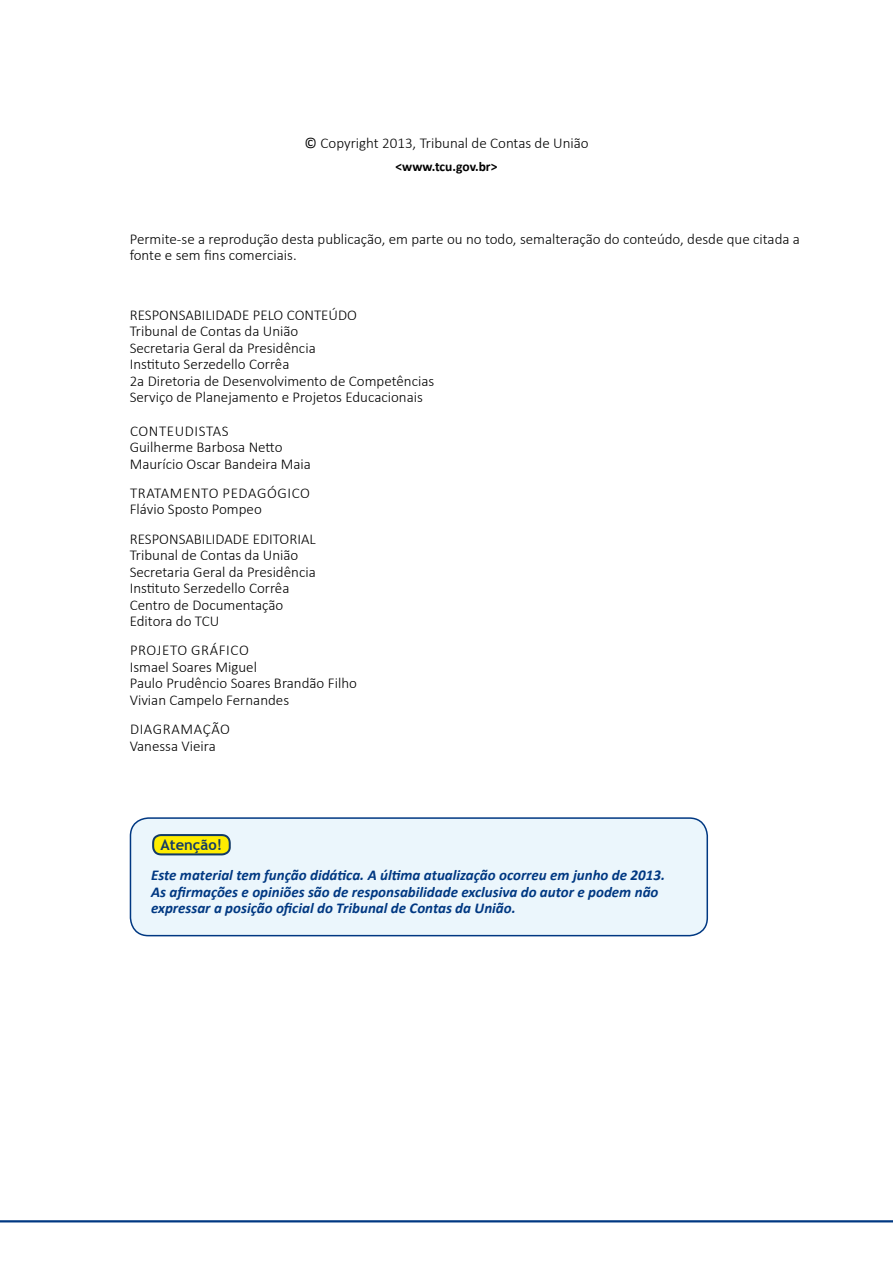
<style>
.page{position:relative;width:893px;height:1263px;background:#fff}
.page>*{position:absolute;margin:0;border:0;box-sizing:border-box;transform-origin:0 0}
.t1{font:300 15px/16.5px "Calibri";color:#000}
.t2{font:italic 700 15px/16.5px "Calibri";color:#003882}
.t3{font:700 14.7px "Trebuchet MS";color:#133b66}
.t4{font:700 13.5px "Calibri";color:#000}
.s1{font-weight:400}
</style>
<div class="page">
<hr style="left:0;top:1220px;width:893px;height:2px;background:#003882">
<div style="left:130px;top:818px;width:577px;height:118px;background:#ebf6fc;border-radius:18px"></div>
<div style="left:130px;top:817px;width:578px;height:119px;border:2px solid #003882;border-radius:18px"></div>
<svg style="left:152px;top:834px;width:79px;height:22px;background:#cbc826"></svg>
<p class="t1" style="left:304px;top:134px;width:286px"><span class="s1">©</span> Copyright 2013, Tribunal de Contas de União</p>
<p class="t4" style="left:395px;top:158px;width:103px">&lt;www.tcu.gov.br&gt;</p>
<p class="t1" style="left:130px;top:230px;width:672px">Permite-se a reprodução desta publicação, em parte ou no todo, semalteração do conteúdo, desde que citada a fonte e sem fins comerciais.</p>
<p class="t1" style="left:130px;top:306px;width:306px">RESPONSABILIDADE PELO CONTEÚDO<br>Tribunal de Contas da União<br>Secretaria Geral da Presidência<br>Instituto Serzedello Corrêa<br>2a Diretoria de Desenvolvimento de Competências Serviço de Planejamento e Projetos Educacionais</p>
<p class="t1" style="left:130px;top:422px;width:18px">Conteudista</p>
<p class="t1" style="left:130px;top:422px;width:183px;text-indent:92px">S<br>Guilherme Barbosa Netto<br>Maurício Oscar Bandeira Maia</p>
<p class="t1" style="left:130px;top:484px;width:18px">Tratamento</p>
<p class="t1" style="left:223px;top:484px;width:10px">pedag</p>
<p class="t1" style="left:267px;top:484px;width:20px">ógico</p>
<p class="t1" style="left:130px;top:495px;width:188px;line-height:29.2px">Flávio Sposto Pompeo<br>RESPONSABILIDADE EDITORIAL</p>
<p class="t1" style="left:130px;top:547px;width:188px">Tribunal de Contas da União<br>Secretaria Geral da Presidência<br>Instituto Serzedello Corrêa<br>Centro de Documentação<br>Editora do TCU</p>
<p class="t1" style="left:130px;top:642px;width:41px">Projeto</p>
<p class="t1" style="left:130px;top:642px;width:229px;text-indent:61px">Gráfico<br>Ismael Soares Miguel<br>Paulo Prudêncio Soares Brandão Filho<br>Vivian Campelo Fernandes</p>
<p class="t1" style="left:130px;top:721px;width:20px">Diagrama</p>
<p class="t1" style="left:130px;top:721px;width:100px;text-indent:73px">ção<br>Vanessa Vieira</p>
<p class="t3" style="left:161px;top:836px;width:63px">Atenção!</p>
<p class="t2" style="left:151px;top:867px;width:515px">Este material tem função didática. A última atualização ocorreu em junho de 2013.<br>As afirmações e opiniões são de responsabilidade exclusiva do autor e podem não expressar a posição oficial do Tribunal de Contas da União.</p>
</div>
